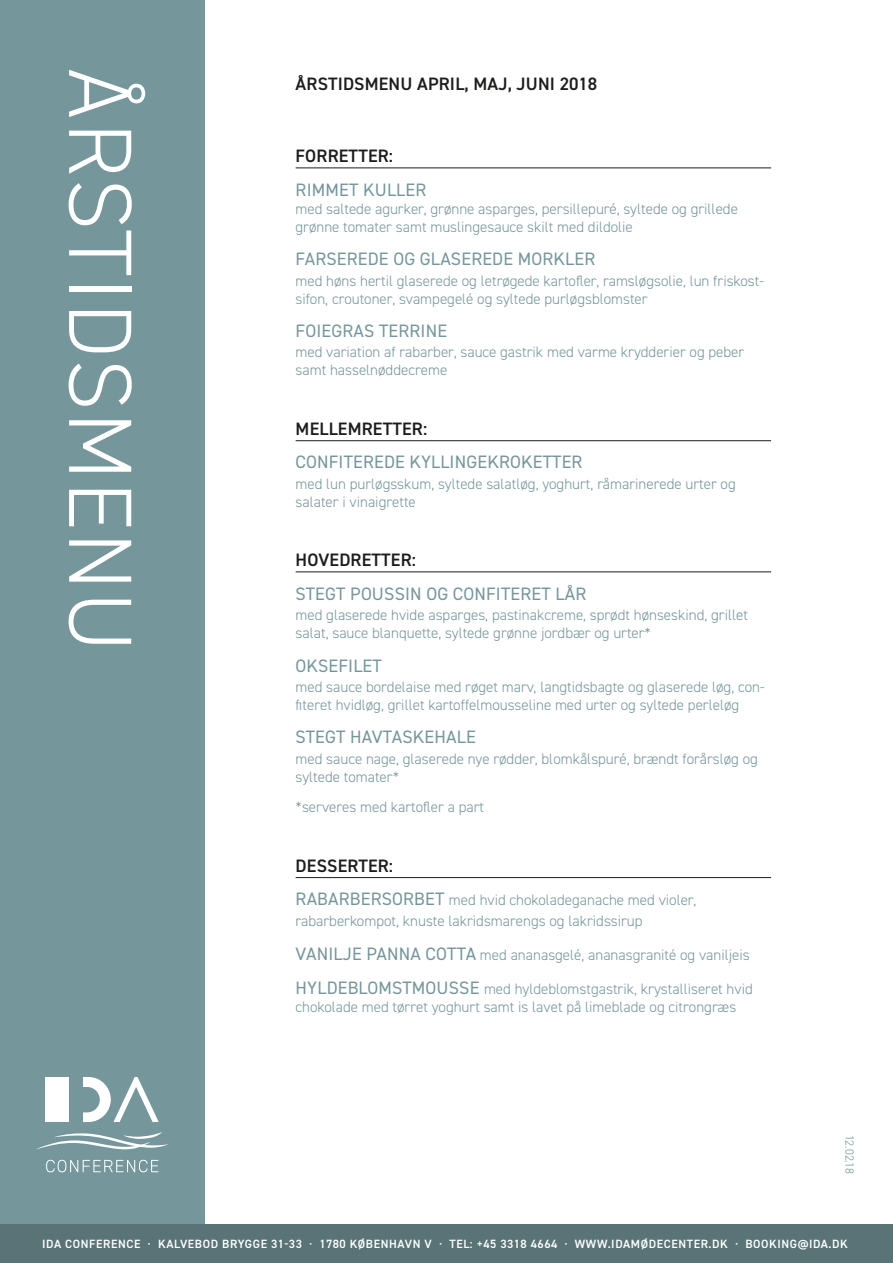
<style>
.page{position:relative;width:893px;height:1263px;background:#fff}
.page>*{position:absolute;margin:0;border:0;box-sizing:border-box;transform-origin:0 0}
.t1{font:300 90px "DIN2014";letter-spacing:.02em;color:#fff}
.Menu-bluegreen2{font:18px "DIN2014";letter-spacing:.01em;color:#75969b}
.Menu-sort-underline{font:600 18px "DIN2014";letter-spacing:.01em;color:#1c1c1b}
.Menu-bluegreen{font:18px "DIN2014";letter-spacing:.01em;color:#75969b}
.Menu-bluegreen-2{font:300 15px/18px "DIN2014";color:#75969b}
.Menu-bluegreen2-2{font:300 15px/18px "DIN2014";color:#75969b}
.t2{font:600 12px "DIN2014";letter-spacing:.05em;color:#fff}
.Bluegreen-menu-m-pri{font:300 12px "DIN2014";color:#75969b}
.s1{font-weight:400;font-size:18px}
</style>
<div class="page">
<div style="left:0;top:0;width:204px;height:1263px;background:#75969b"></div>
<div style="left:46px;top:1077px;width:23px;height:45px;background:#fff"></div>
<svg style="left:83px;top:1077px;width:76px;height:45px"></svg>
<svg style="left:37px;top:1132px;width:131px;height:17px"></svg>
<svg style="left:46px;top:1160px;width:112px;height:12px"></svg>
<hr style="left:296px;top:167px;width:475px;height:1px;background:#1c1c1b">
<hr style="left:296px;top:440px;width:475px;height:1px;background:#1c1c1b">
<hr style="left:296px;top:571px;width:475px;height:1px;background:#1c1c1b">
<hr style="left:296px;top:877px;width:475px;height:1px;background:#1c1c1b">
<div style="left:0;top:1225px;width:893px;height:38px;background:#597376"></div>
<p class="t1" style="left:155px;top:68px;width:585px;rotate:90deg">ÅRSTIDSMENU</p>
<p class="Menu-sort-underline" style="left:296px;top:72px;width:303px">ÅRSTIDSMENU APRIL, MAJ, JUNI 2018</p>
<p class="Menu-sort-underline" style="left:296px;top:144px;width:99px">FORRETTER:</p>
<p class="Menu-bluegreen2" style="left:296px;top:178px;width:132px">RIMMET KULLER</p>
<p class="Menu-bluegreen2-2" style="left:296px;top:200px;width:444px">med saltede agurker, grønne asparges, persillepuré, syltede og grillede grønne tomater samt muslingesauce skilt med dildolie</p>
<p class="Menu-bluegreen2" style="left:296px;top:248px;width:301px">FARSEREDE OG GLASEREDE MORKLER</p>
<p class="Menu-bluegreen2-2" style="left:296px;top:271px;width:470px">med høns hertil glaserede og letrøgede kartofler, ramsløgsolie, lun friskost&shy;sifon, croutoner, svampegelé og syltede purløgsblomster</p>
<p class="Menu-bluegreen2" style="left:296px;top:320px;width:153px">FOIEGRAS TERRINE</p>
<p class="Menu-bluegreen2-2" style="left:296px;top:343px;width:450px">med variation af rabarber, sauce gastrik med varme krydderier og peber samt hasselnøddecreme</p>
<p class="Menu-sort-underline" style="left:296px;top:417px;width:133px">MELLEMRETTER:</p>
<p class="Menu-bluegreen2" style="left:296px;top:451px;width:288px">CONFITEREDE KYLLINGEKROKETTER</p>
<p class="Menu-bluegreen2-2" style="left:296px;top:474px;width:442px">med lun purløgsskum, syltede salatløg, yoghurt, råmarinerede urter og salater i vinaigrette</p>
<p class="Menu-sort-underline" style="left:296px;top:548px;width:122px">HOVEDRETTER:</p>
<p class="Menu-bluegreen" style="left:296px;top:582px;width:292px">STEGT POUSSIN OG CONFITERET LÅR</p>
<p class="Menu-bluegreen-2" style="left:296px;top:606px;width:454px">med glaserede hvide asparges, pastinakcreme, sprødt hønseskind, grillet salat, sauce blanquette, syltede grønne jordbær og urter*</p>
<p class="Menu-bluegreen" style="left:296px;top:654px;width:88px">OKSEFILET</p>
<p class="Menu-bluegreen-2" style="left:296px;top:677px;width:471px">med sauce bordelaise med røget marv, langtidsbagte og glaserede løg, con&shy;fiteret hvidløg, grillet kartoffelmousseline med urter og syltede perleløg</p>
<p class="Menu-bluegreen" style="left:296px;top:726px;width:182px">STEGT HAVTASKEHALE</p>
<p class="Menu-bluegreen-2" style="left:296px;top:749px;width:464px">med sauce nage, glaserede nye rødder, blomkålspuré, brændt forårsløg og syltede tomater*</p>
<p class="Menu-bluegreen-2" style="left:296px;top:798px;width:190px">*serveres med kartofler a part</p>
<p class="Menu-sort-underline" style="left:296px;top:853px;width:99px">DESSERTER:</p>
<p class="Menu-bluegreen-2" style="left:296px;top:890px;width:402px;line-height:21px"><span class="s1">RABARBERSORBET</span> med hvid chokoladeganache med violer, rabarberkompot, knuste lakridsmarengs og lakridssirup</p>
<p class="Menu-bluegreen-2" style="left:296px;top:946px;width:456px"><span class="s1">VANILJE PANNA COTTA</span> med ananasgelé, ananasgranité og vaniljeis</p>
<p class="Menu-bluegreen-2" style="left:296px;top:980px;width:459px"><span class="s1">HYLDEBLOMSTMOUSSE</span> med hyldeblomstgastrik, krystalliseret hvid chokolade med tørret yoghurt samt is lavet på limeblade og citrongræs</p>
<p class="Bluegreen-menu-m-pri" style="left:857px;top:1134px;width:41px;rotate:90deg">12.02.18</p>
<p class="t2" style="left:42px;top:1236px;width:807px">IDA CONFERENCE · KALVEBOD BRYGGE 31-33 · 1780 KØBENHAVN V · TEL: +45 3318 4664 · WWW.IDAMØDECENTER.DK · BOOKING@IDA.DK</p>
</div>
